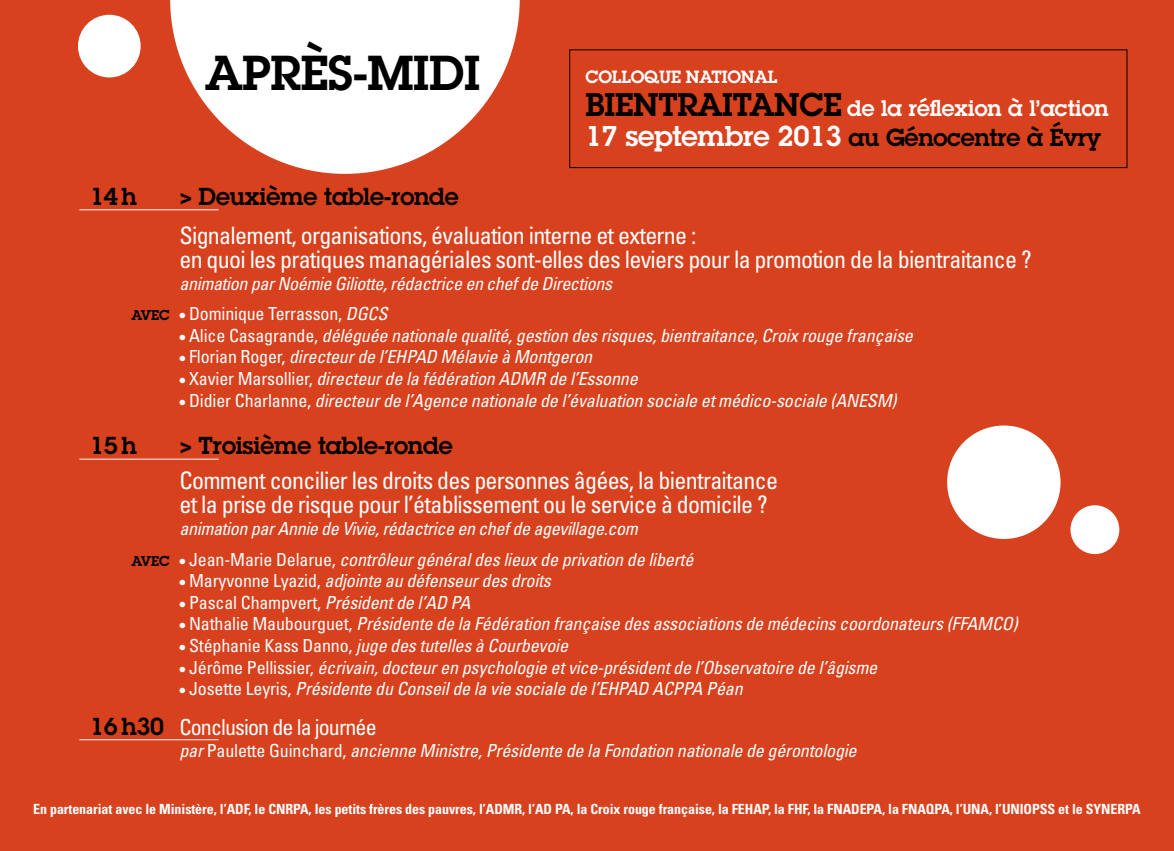
<style>
.page{position:relative;width:1174px;height:851px;background:#fff}
.page>*{position:absolute;margin:0;border:0;box-sizing:border-box;transform-origin:0 0}
.t1{font:600 48px "Lubalin Graph";letter-spacing:-.01em;color:#000}
.t2{font:condensed 24px/24px "Univers";letter-spacing:-.03em;color:#fff}
.t3{font:600 24px "Lubalin Graph";letter-spacing:-.01em;color:#000}
.t4{font:600 22px "Lubalin Graph";color:#fff}
.t5{font:condensed 22px "Univers";letter-spacing:-.04em;color:#fff}
.t6{font:italic condensed 18px "Univers";letter-spacing:-.01em;color:#fff}
.t7{font:condensed 18px "Univers";letter-spacing:-.01em;color:#fff}
.t8{font:600 17.4px "Lubalin Graph";letter-spacing:-.01em;color:#fff}
.t9{font:700 condensed 14px "Univers";letter-spacing:-.005em;color:#fff}
.t10{font:600 14px "Lubalin Graph";color:#000}
.s1{font-size:32px;color:#000}
.s2{font-size:28px;color:#fff}
.s3{font-family:"Roboto";font-weight:700}
.s4{font-style:italic}
.s5{font-style:normal}
.s6{font-family:"Lubalin Graph";font-weight:600;font-stretch:normal;font-size:24px;color:#000}
</style>
<div class="page">
<div style="left:0;top:0;width:1174px;height:850px;background:#d8411e"></div>
<svg style="left:170px;top:0;width:350px;height:174px;fill:#fff"></svg>
<div style="left:947px;top:425px;width:113px;height:114px;background:#fff;border-radius:50%"></div>
<div style="left:1070px;top:505px;width:49px;height:49px;background:#fff;border-radius:50%"></div>
<hr style="left:79px;top:209px;width:140px;height:1px;background:#fff">
<hr style="left:79px;top:458px;width:140px;height:1px;background:#fff">
<hr style="left:79px;top:739px;width:140px;height:1px;background:#fff">
<div style="left:78px;top:15px;width:63px;height:62px;background:#fff;border-radius:50%"></div>
<div style="left:569px;top:50px;width:558px;height:118px;border:1px solid #000"></div>
<h1 class="t1" style="left:205px;top:41px;width:277px">APRÈS-MIDI</h1>
<p class="t8" style="left:585px;top:66px;width:193px">COLLOQUE NATIONAL</p>
<p class="t4" style="left:585px;top:94px;width:524px"><span class="s1">BIENTRAITANCE</span> de la réflexion à l’action</p>
<h2 class="t3" style="left:585px;top:122px;width:517px"><span class="s2">17 septembre 2013</span> au Génocentre à Évry</h2>
<h2 class="t3" style="left:90px;top:180px;width:48px">14h</h2>
<h2 class="t3" style="left:179px;top:180px;width:281px"><span class="s3">&gt;</span> Deuxième table-ronde</h2>
<h2 class="t2" style="left:179px;top:223px;width:853px">Signalement, organisations, évaluation interne et externe :<br>en quoi les pratiques managériales sont-elles des leviers pour la promotion de la bientraitance ?</h2>
<p class="t6" style="left:179px;top:272px;width:434px">animation par Noémie Giliotte, rédactrice en chef de Directions</p>
<p class="t7" style="left:179px;top:302px;width:209px">• Dominique Terrasson, <span class="s4">DGCS</span></p>
<p class="t6" style="left:179px;top:324px;width:735px"><span class="s5">• Alice Casagrande,</span> déléguée nationale qualité, gestion des risques, bientraitance, Croix rouge française</p>
<p class="t6" style="left:179px;top:345px;width:414px"><span class="s5">• Florian Roger,</span> directeur de l’EHPAD Mélavie à Montgeron</p>
<p class="t6" style="left:179px;top:367px;width:460px"><span class="s5">• Xavier Marsollier,</span> directeur de la fédération ADMR de l’Essonne</p>
<p class="t6" style="left:179px;top:389px;width:718px"><span class="s5">• Didier Charlanne,</span> directeur de l’Agence nationale de l’évaluation sociale et médico-sociale (ANESM)</p>
<h2 class="t3" style="left:90px;top:429px;width:48px">15h</h2>
<h2 class="t3" style="left:179px;top:429px;width:275px"><span class="s3">&gt;</span> Troisième table-ronde</h2>
<h2 class="t2" style="left:179px;top:468px;width:600px">Comment concilier les droits des personnes âgées, la bientraitance et la prise de risque pour l’établissement ou le service à domicile ?</h2>
<p class="t6" style="left:179px;top:517px;width:460px">animation par Annie de Vivie, rédactrice en chef de agevillage.com</p>
<p class="t6" style="left:179px;top:547px;width:515px"><span class="s5">• Jean-Marie Delarue,</span> contrôleur général des lieux de privation de liberté</p>
<p class="t6" style="left:179px;top:569px;width:373px"><span class="s5">• Maryvonne Lyazid,</span> adjointe au défenseur des droits</p>
<p class="t7" style="left:179px;top:591px;width:293px">• Pascal Champvert, <span class="s4">Président de l’AD PA</span></p>
<p class="t6" style="left:179px;top:612px;width:839px"><span class="s5">• Nathalie Maubourguet,</span> Présidente de la Fédération française des associations de médecins coordonateurs (FFAMCO)</p>
<p class="t6" style="left:179px;top:634px;width:390px"><span class="s5">• Stéphanie Kass Danno,</span> juge des tutelles à Courbevoie</p>
<p class="t6" style="left:179px;top:655px;width:699px"><span class="s5">• Jérôme Pellissier,</span> écrivain, docteur en psychologie et vice-président de l’Observatoire de l’âgisme</p>
<p class="t6" style="left:179px;top:677px;width:565px"><span class="s5">• Josette Leyris,</span> Présidente du Conseil de la vie sociale de l’EHPAD ACPPA Péan</p>
<p class="t5" style="left:90px;top:712px;width:288px"><span class="s6">16 h30</span> Conclusion de la journée</p>
<p class="t6" style="left:179px;top:738px;width:678px">par <span class="s5">Paulette Guinchard,</span> ancienne Ministre, Présidente de la Fondation nationale de gérontologie</p>
<p class="t10" style="left:132px;top:306px;width:40px">AVEC</p>
<p class="t10" style="left:132px;top:551px;width:40px">AVEC</p>
<p class="t9" style="left:33px;top:800px;width:1109px">En partenariat avec le Ministère, l’ADF, le CNRPA, les petits frères des pauvres, l’ADMR, l’AD PA, la Croix rouge française, la FEHAP, la FHF, la FNADEPA, la FNAQPA, l’UNA, l’UNIOPSS et le SYNERPA</p>
</div>
